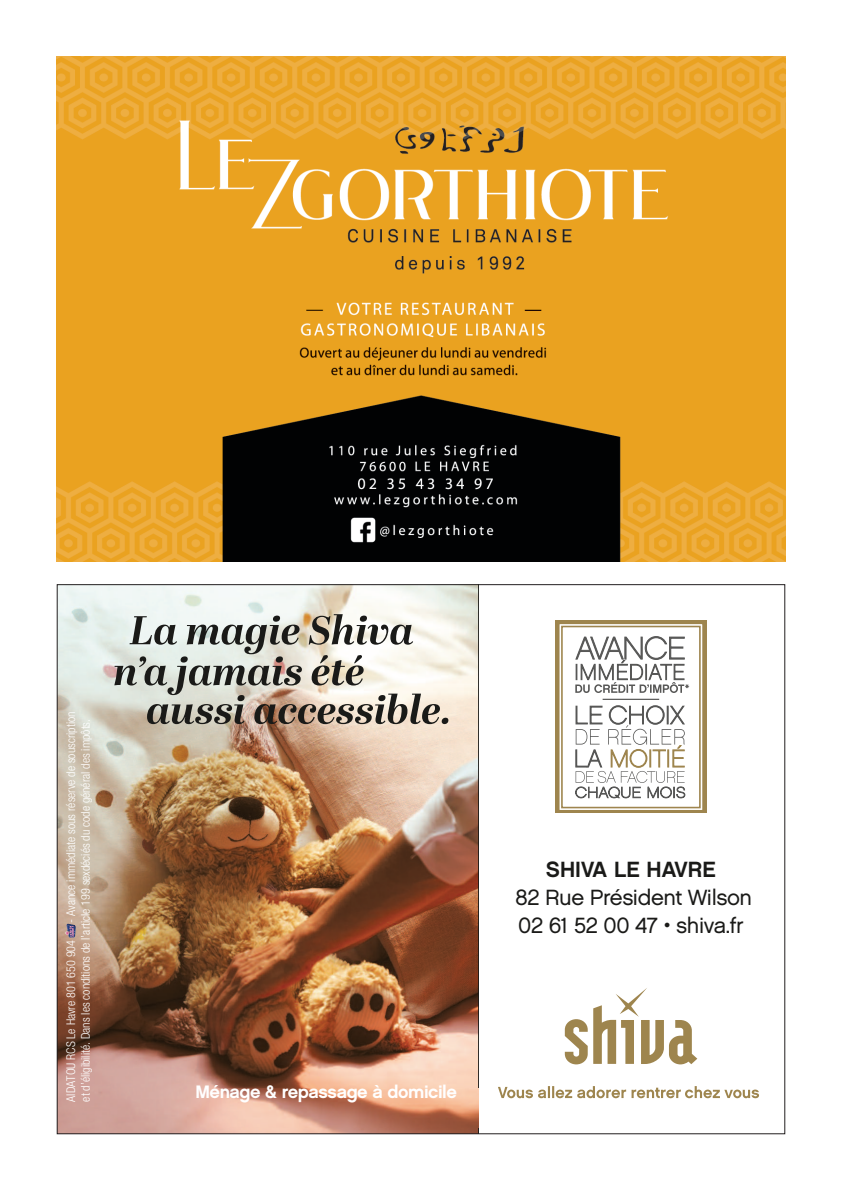
<style>
.page{position:relative;width:842px;height:1191px;background:#fff}
.page>*{position:absolute;margin:0;border:0;box-sizing:border-box;transform-origin:0 0}
.t1{font:22px/28px "Chalet London Nineteen Sixty";letter-spacing:-.02em;color:#1a1a18}
.t2{font:22px "Chalet New York Nineteen Sixty";color:#1a1a18}
.t3{font:18px "Chalet New York Nineteen Sixty";letter-spacing:-.025em;color:#fff}
.t4{font:300 condensed 12.2px/14.6px "Helvetica Neue";color:#fff}
</style>
<div class="page">
<img style="left:57px;top:57px;width:728px;height:504px">
<svg style="left:556px;top:621px;width:150px;height:192px"></svg>
<img style="left:59px;top:586px;width:419px;height:546px">
<svg style="left:114px;top:614px;width:334px;height:110px"></svg>
<img style="left:200px;top:1088px;width:279px;height:39px">
<svg style="left:565px;top:988px;width:132px;height:76px"></svg>
<svg style="left:498px;top:1086px;width:261px;height:12px"></svg>
<svg style="left:65px;top:923px;width:11px;height:15px"></svg>
<p class="t4" style="left:64px;top:1101px;width:391px;text-indent:179px;rotate:-90deg">- Avance immédiate sous réserve de souscription et d’éligibilité. Dans les conditions de l’article 199 sexdéciés du code général des impôts.</p>
<p class="t4" style="left:64px;top:1101px;width:163px;rotate:-90deg">AIDATOU RCS Le Havre 801 650 904</p>
<h1 class="t2" style="left:546px;top:856px;width:172px">SHIVA LE HAVRE</h1>
<h1 class="t1" style="left:516px;top:883px;width:238px">82 Rue Président Wilson<br>02 61 52 00 47 • shiva.fr</h1>
<h2 class="t3" style="left:195px;top:1081px;width:263px">Ménage &amp; repassage à domicile</h2>
</div>
